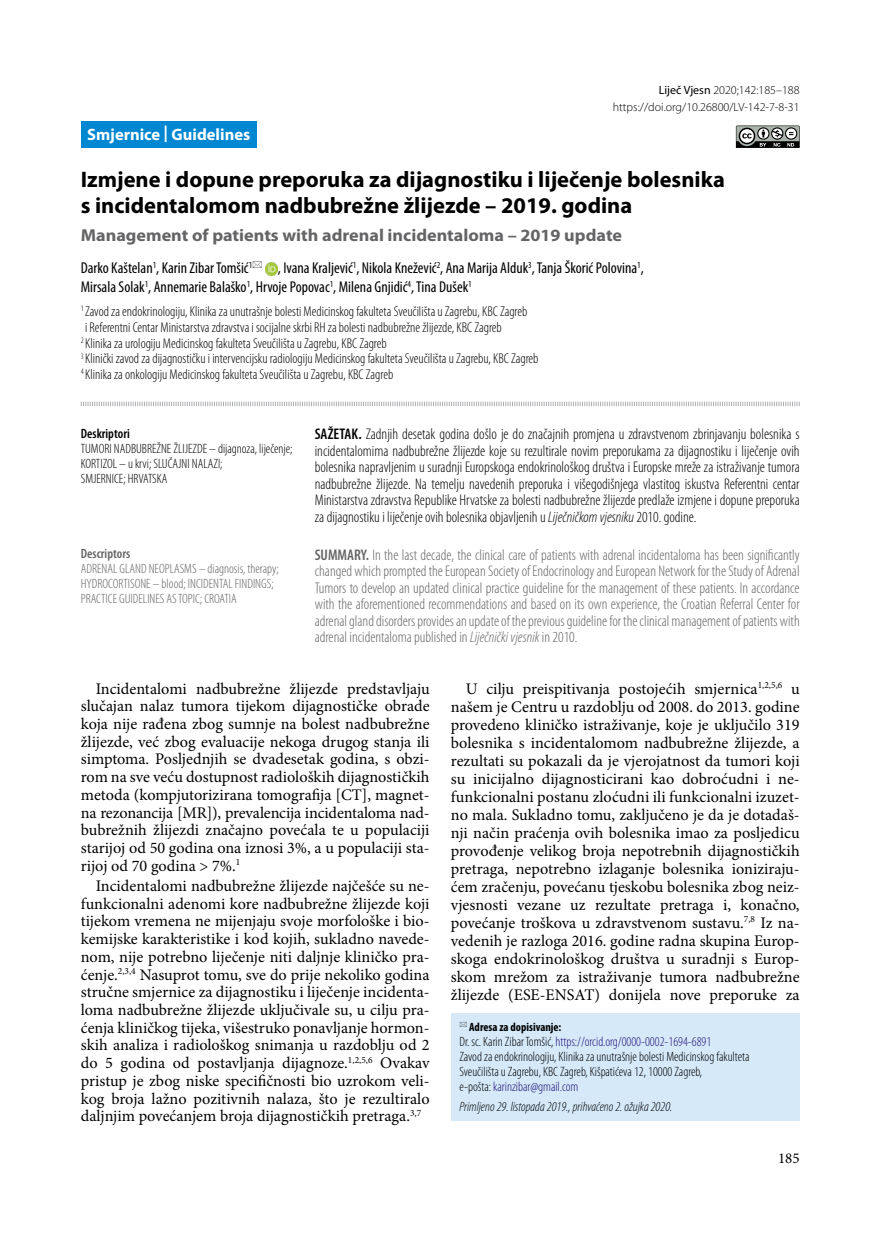
<style>
.page{position:relative;width:872px;height:1234px;background:#fff}
.page>*{position:absolute;margin:0;border:0;box-sizing:border-box;transform-origin:0 0}
.t1{font:700 22.5px/25.5px "Myriad Pro";color:#000}
.t2{font:700 17.25px "Myriad Pro";color:#646365;scale:1.05 1}
.t3{font:700 16.5px "Myriad Pro";color:#fff}
.t4{font:16.2px/17.7px "Minion Pro";letter-spacing:-.005em;color:#000;text-align:justify}
.t5{font:condensed 15.75px/18.8px "Myriad Pro";color:#000}
.t6{font:300 condensed 15.45px/16.5px "Myriad Pro";color:#000;text-align:justify}
.t7{font:300 condensed 15.45px/16.5px "Myriad Pro";color:#646365;text-align:justify}
.t8{font:15px "Minion Pro";color:#000}
.t9{font:300 condensed 14.25px "Myriad Pro";color:#000}
.t10{font:300 condensed 13.5px/15px "Myriad Pro";color:#000}
.t11{font:300 condensed 13.5px/15px "Myriad Pro";color:#646365}
.t12{font:italic 300 condensed 13.5px "Myriad Pro";color:#000}
.t13{font:600 condensed 13.5px "Myriad Pro";color:#000}
.t14{font:600 condensed 13.5px "Myriad Pro";color:#646365}
.t15{font:300 12px/16.5px "Myriad Pro";color:#000;text-align:right}
.t16{font:700 condensed 12px "Myriad Pro";color:#000}
.s1{font-weight:400}
.s2{font-weight:600}
.s3{font-style:italic}
.s4{color:#231177}
</style>
<div class="page">
<svg style="left:736px;top:125px;width:63px;height:23px"></svg>
<div style="left:451px;top:1013px;width:348px;height:107px;background:#d5e9f9"></div>
<div style="left:81px;top:121px;width:176px;height:27px;background:#0087d1"></div>
<svg style="left:80px;top:401px;width:720px;height:6px"></svg>
<svg style="left:265px;top:262px;width:13px;height:13px"></svg>
<p class="t3" style="left:87px;top:123px;width:164px">Smjernice | Guidelines</p>
<p class="t15" style="left:613px;top:82px;width:188px"><span class="s1">Liječ Vjesn</span> 2020;142:185–188 https://doi.org/10.26800/LV-142-7-8-31</p>
<h1 class="t1" style="left:81px;top:166px;width:645px">Izmjene i dopune preporuka za dijagnostiku i liječenje bolesnika s incidentalomom nadbubrežne žlijezde – 2019. godina</h1>
<p class="t2" style="left:81px;top:224px;width:517px">Management of patients with adrenal incidentaloma – 2019 update</p>
<p class="t5" style="left:81px;top:258px;width:173px">Darko Kaštelan<sup>1</sup>, Karin Zibar Tomšić<sup>1</sup></p>
<p class="t5" style="left:81px;top:258px;width:564px;text-indent:197px">, Ivana Kraljević<sup>1</sup>, Nikola Knežević<sup>2</sup>, Ana Marija Alduk<sup>3</sup>, Tanja Škorić Polovina<sup>1</sup>,<br>Mirsala Solak<sup>1</sup>, Annemarie Balaško<sup>1</sup>, Hrvoje Popovac<sup>1</sup>, Milena Gnjidić<sup>4</sup>, Tina Dušek<sup>1</sup></p>
<p class="t9" style="left:81px;top:303px;width:448px"><sup>1</sup> Zavod za endokrinologiju, Klinika za unutrašnje bolesti Medicinskog fakulteta Sveučilišta u Zagrebu, KBC Zagreb</p>
<p class="t9" style="left:85px;top:318px;width:418px">i Referentni Centar Ministarstva zdravstva i socijalne skrbi RH za bolesti nadbubrežne žlijezde, KBC Zagreb</p>
<p class="t9" style="left:81px;top:334px;width:307px"><sup>2</sup> Klinika za urologiju Medicinskog fakulteta Sveučilišta u Zagrebu, KBC Zagreb</p>
<p class="t9" style="left:81px;top:350px;width:459px"><sup>3</sup> Klinički zavod za dijagnostičku i intervencijsku radiologiju Medicinskog fakulteta Sveučilišta u Zagrebu, KBC Zagreb</p>
<p class="t9" style="left:81px;top:366px;width:314px"><sup>4</sup> Klinika za onkologiju Medicinskog fakulteta Sveučilišta u Zagrebu, KBC Zagreb</p>
<p class="t13" style="left:81px;top:424px;width:50px">Deskriptori</p>
<p class="t10" style="left:81px;top:440px;width:213px">TUMORI NADBUBREŽNE ŽLIJEZDE – dijagnoza, liječenje;<br>KORTIZOL – u krvi; SLUČAJNI NALAZI;<br>SMJERNICE; HRVATSKA</p>
<p class="t6" style="left:315px;top:425px;width:486px"><span class="s2">SAŽETAK.</span> Zadnjih desetak godina došlo je do značajnih promjena u zdravstvenom zbrinjavanju bolesnika s incidentalomima nadbubrežne žlijezde koje su rezultirale novim preporukama za dijagnostiku i liječenje ovih bolesnika napravljenim u suradnji Europskoga endokrinološkog društva i Europske mreže za istraživanje tumora nadbubrežne žlijezde. Na temelju navedenih preporuka i višegodišnjega vlastitog iskustva Referentni centar Ministarstva zdravstva Republike Hrvatske za bolesti nadbubrežne žlijezde predlaže izmjene i dopune preporuka za dijagnostiku i liječenje ovih bolesnika objavljenih u <span class="s3">Liječničkom vjesniku</span> 2010. godine.</p>
<p class="t7" style="left:315px;top:546px;width:486px"><span class="s2">SUMMARY.</span> In the last decade, the clinical care of patients with adrenal incidentaloma has been significantly changed which prompted the European Society of Endocrinology and European Network for the Study of Adrenal Tumors to develop an updated clinical practice guideline for the management of these patients. In accordance with the aforementioned recommendations and based on its own experience, the Croatian Referral Center for adrenal gland disorders provides an update of the previous guideline for the clinical management of patients with adrenal incidentaloma published in <span class="s3">Liječnički vjesnik</span> in 2010.</p>
<p class="t4" style="left:81px;top:679px;width:350px;text-indent:15px">Incidentalomi nadbubrežne žlijezde predstavljaju slučajan nalaz tumora tijekom dijagnostičke obrade koja nije rađena zbog sumnje na bolest nadbubrežne žlijezde, već zbog evaluacije nekoga drugog stanja ili simptoma. Posljednjih se dvadesetak godina, s obzi&shy;rom na sve veću dostupnost radioloških dijagnostičkih metoda (kompjutorizirana tomografija [CT], magnet&shy;na rezonancija [MR]), prevalencija incidentaloma nad&shy;bubrežnih žlijezdi značajno povećala te u populaciji starijoj od 50 godina ona iznosi 3%, a u populaciji sta&shy;rijoj od 70 godina &gt; 7%.<sup>1</sup></p>
<p class="t4" style="left:81px;top:876px;width:350px;text-indent:15px">Incidentalomi nadbubrežne žlijezde najčešće su ne&shy;funkcionalni adenomi kore nadbubrežne žlijezde koji tijekom vremena ne mijenjaju svoje morfološke i bio&shy;kemijske karakteristike i kod kojih, sukladno navede&shy;nom, nije potrebno liječenje niti daljnje kliničko pra&shy;ćenje.<sup>2,3,4</sup> Nasuprot tomu, sve do prije nekoliko godina stručne smjernice za dijagnostiku i liječenje incidenta&shy;loma nadbubrežne žlijezde uključivale su, u cilju pra&shy;ćenja kliničkog tijeka, višestruko ponavljanje hormon&shy;skih analiza i radiološkog snimanja u razdoblju od 2 do 5 godina od postavljanja dijagnoze.<sup>1,2,5,6</sup> Ovakav pristup je zbog niske specifičnosti bio uzrokom veli&shy;kog broja lažno pozitivnih nalaza, što je rezultiralo daljnjim povećanjem broja dijagnostičkih pretraga.<sup>3,7</sup></p>
<p class="t14" style="left:81px;top:545px;width:51px">Descriptors</p>
<p class="t11" style="left:81px;top:561px;width:199px">ADRENAL GLAND NEOPLASMS – diagnosis, therapy;<br>HYDROCORTISONE – blood; INCIDENTAL FINDINGS;<br>PRACTICE GUIDELINES AS TOPIC; CROATIA</p>
<p class="t4" style="left:451px;top:679px;width:350px;text-indent:15px">U cilju preispitivanja postojećih smjernica<sup>1,2,5,6</sup> u našem je Centru u razdoblju od 2008. do 2013. godine provedeno kliničko istraživanje, koje je uključilo 319 bolesnika s incidentalomom nadbubrežne žlijezde, a rezultati su pokazali da je vjerojatnost da tumori koji su inicijalno dijagnosticirani kao dobroćudni i ne&shy;funkcionalni postanu zloćudni ili funkcionalni izuzet&shy;no mala. Sukladno tomu, zaključeno je da je dotadaš&shy;nji način praćenja ovih bolesnika imao za posljedicu provođenje velikog broja nepotrebnih dijagnostičkih pretraga, nepotrebno izlaganje bolesnika ioniziraju&shy;ćem zračenju, povećanu tjeskobu bolesnika zbog neiz&shy;vjesnosti vezane uz rezultate pretraga i, konačno, povećanje troškova u zdravstvenom sustavu.<sup>7,8</sup> Iz na&shy;vedenih je razloga 2016. godine radna skupina Europ&shy;skoga endokrinološkog društva u suradnji s Europ&shy;skom mrežom za istraživanje tumora nadbubrežne žlijezde (ESE-ENSAT) donijela nove preporuke za</p>
<p class="t16" style="left:469px;top:1019px;width:94px">Adresa za dopisivanje:</p>
<p class="t10" style="left:459px;top:1033px;width:292px">Dr. sc. Karin Zibar Tomšić, <span class="s4">https://orcid.org/0000-0002-1694-6891<br></span>Zavod za endokrinologiju, Klinika za unutrašnje bolesti Medicinskog fakulteta Sveučilišta u Zagrebu, KBC Zagreb, Kišpatićeva 12, 10000 Zagreb,<br>e-pošta: <span class="s4">karinzibar@gmail.com</span></p>
<p class="t12" style="left:459px;top:1097px;width:215px">Primljeno 29. listopada 2019., prihvaćeno 2. ožujka 2020.</p>
<p class="t8" style="left:778px;top:1147px;width:23px">185</p>
</div>
